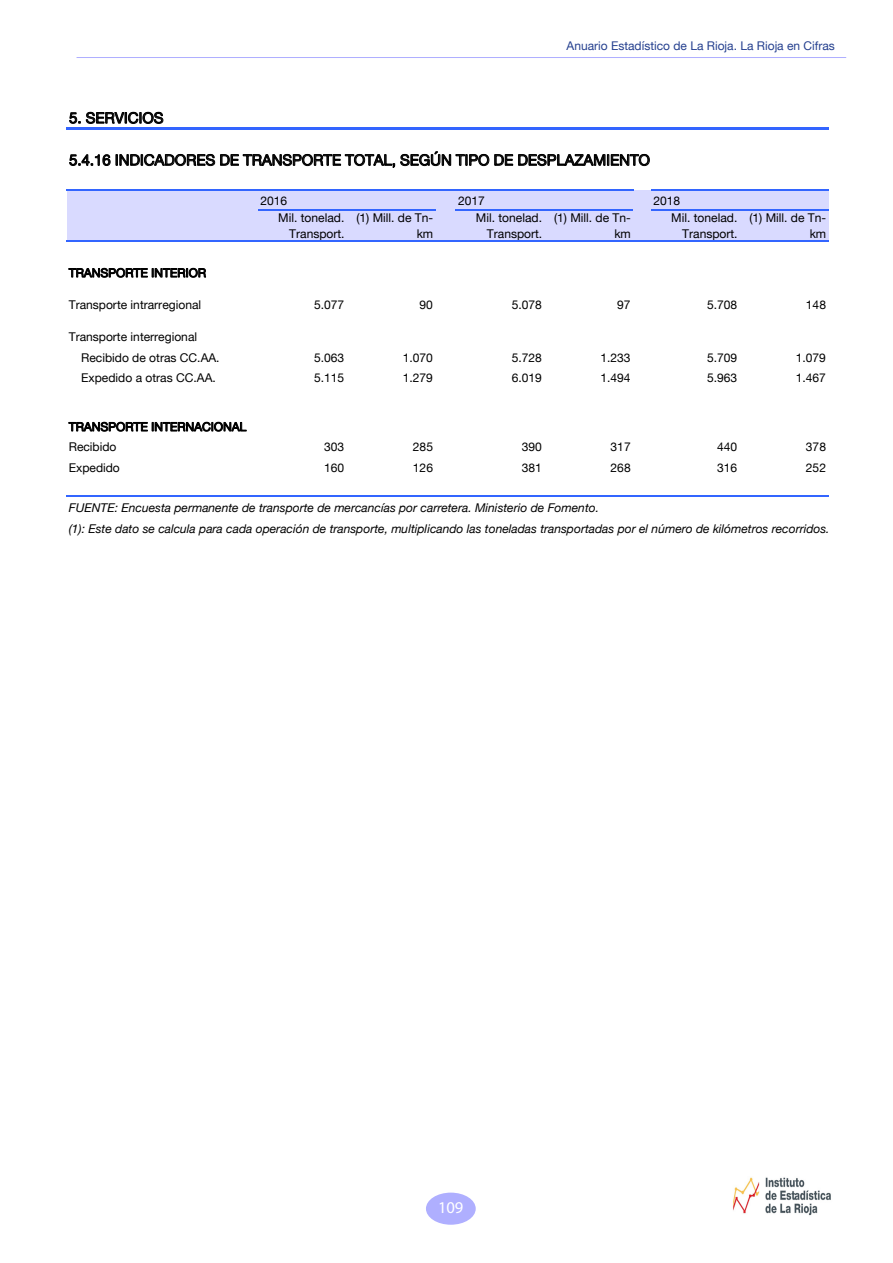
<style>
.page{position:relative;width:893px;height:1263px;background:#fff}
.page>*{position:absolute;margin:0;border:0;box-sizing:border-box;transform-origin:0 0}
.t1{font:16.5px "Myriad Pro";color:#fff}
.t2{font:15px "Helvetica Neue LT";color:#000}
.t3{font:12px/15.5px "Helvetica Neue LT";color:#000;text-align:right}
.t4{font:italic 12px/20.4px "Helvetica Neue LT";color:#000}
.t5{font:12px "Helvetica Neue LT";color:#25408f}
</style>
<div class="page">
<div style="left:426px;top:1192px;width:50px;height:33px;background:#afafff;border-radius:50%"></div>
<hr style="left:77px;top:57px;width:769px;height:1px;background:#afafff">
<img style="left:733px;top:1177px;width:98px;height:39px">
<div style="left:67px;top:190px;width:762px;height:51px;background:#d9daff"></div>
<svg style="left:70px;top:113px;width:10px;height:11px"></svg>
<svg style="left:86px;top:112px;width:77px;height:12px"></svg>
<svg style="left:70px;top:155px;width:40px;height:11px"></svg>
<svg style="left:116px;top:152px;width:373px;height:16px"></svg>
<svg style="left:495px;top:154px;width:154px;height:12px"></svg>
<svg style="left:69px;top:268px;width:137px;height:9px"></svg>
<svg style="left:69px;top:422px;width:177px;height:9px"></svg>
<hr style="left:66px;top:189px;width:567px;height:2px;background:#3365ff">
<hr style="left:258px;top:210px;width:178px;height:1px;background:#3365ff">
<hr style="left:456px;top:210px;width:177px;height:1px;background:#3365ff">
<hr style="left:66px;top:128px;width:763px;height:2px;background:#3365ff">
<hr style="left:651px;top:189px;width:178px;height:2px;background:#3365ff">
<hr style="left:651px;top:210px;width:178px;height:1px;background:#3365ff">
<hr style="left:66px;top:240px;width:763px;height:1px;background:#3365ff">
<hr style="left:66px;top:496px;width:763px;height:1px;background:#3365ff">
<p class="t5" style="left:567px;top:38px;width:270px">Anuario Estadístico de La Rioja. La Rioja en Cifras</p>
<p class="t2" style="left:69px;top:109px;width:96px">5. SERVICIOS</p>
<p class="t2" style="left:69px;top:151px;width:582px">5.4.16 INDICADORES DE TRANSPORTE TOTAL, SEGÚN TIPO DE DESPLAZAMIENTO</p>
<p class="t3" style="left:260px;top:192px;width:28px">2016</p>
<p class="t3" style="left:458px;top:192px;width:28px">2017</p>
<p class="t3" style="left:653px;top:192px;width:28px">2018</p>
<p class="t3" style="left:278px;top:210px;width:68px">Mil. tonelad.<br>Transport.</p>
<p class="t3" style="left:356px;top:210px;width:78px">(1) Mill. de Tn&shy;km</p>
<p class="t3" style="left:476px;top:210px;width:68px">Mil. tonelad.<br>Transport.</p>
<p class="t3" style="left:554px;top:210px;width:78px">(1) Mill. de Tn&shy;km</p>
<p class="t3" style="left:671px;top:210px;width:68px">Mil. tonelad.<br>Transport.</p>
<p class="t3" style="left:749px;top:210px;width:78px">(1) Mill. de Tn&shy;km</p>
<p class="t3" style="left:69px;top:265px;width:139px">TRANSPORTE INTERIOR</p>
<p class="t3" style="left:69px;top:297px;width:134px">Transporte intrarregional</p>
<p class="t3" style="left:314px;top:297px;width:32px">5.077</p>
<p class="t3" style="left:420px;top:297px;width:15px">90</p>
<p class="t3" style="left:512px;top:297px;width:32px">5.078</p>
<p class="t3" style="left:617px;top:297px;width:15px">97</p>
<p class="t3" style="left:707px;top:297px;width:32px">5.708</p>
<p class="t3" style="left:806px;top:297px;width:22px">148</p>
<p class="t3" style="left:81px;top:327px;width:140px;line-height:20.4px;text-align:left;text-indent:-12px">Transporte interregional<br>Recibido de otras CC.AA.</p>
<p class="t3" style="left:314px;top:349px;width:32px">5.063</p>
<p class="t3" style="left:403px;top:349px;width:32px">1.070</p>
<p class="t3" style="left:512px;top:349px;width:32px">5.728</p>
<p class="t3" style="left:600px;top:349px;width:32px">1.233</p>
<p class="t3" style="left:707px;top:349px;width:32px">5.709</p>
<p class="t3" style="left:796px;top:349px;width:32px">1.079</p>
<p class="t3" style="left:81px;top:370px;width:136px">Expedido a otras CC.AA.</p>
<p class="t3" style="left:314px;top:370px;width:32px">5.115</p>
<p class="t3" style="left:403px;top:370px;width:32px">1.279</p>
<p class="t3" style="left:512px;top:370px;width:32px">6.019</p>
<p class="t3" style="left:600px;top:370px;width:32px">1.494</p>
<p class="t3" style="left:707px;top:370px;width:32px">5.963</p>
<p class="t3" style="left:796px;top:370px;width:32px">1.467</p>
<p class="t3" style="left:69px;top:416px;width:179px;line-height:20.4px;text-align:left">TRANSPORTE INTERNACIONAL<br>Recibido</p>
<p class="t3" style="left:324px;top:439px;width:22px">303</p>
<p class="t3" style="left:413px;top:439px;width:22px">285</p>
<p class="t3" style="left:522px;top:439px;width:22px">390</p>
<p class="t3" style="left:611px;top:439px;width:22px">317</p>
<p class="t3" style="left:717px;top:439px;width:22px">440</p>
<p class="t3" style="left:806px;top:439px;width:22px">378</p>
<p class="t3" style="left:69px;top:460px;width:53px">Expedido</p>
<p class="t3" style="left:324px;top:460px;width:22px">160</p>
<p class="t3" style="left:413px;top:460px;width:22px">126</p>
<p class="t3" style="left:522px;top:460px;width:22px">381</p>
<p class="t3" style="left:611px;top:460px;width:22px">268</p>
<p class="t3" style="left:717px;top:460px;width:22px">316</p>
<p class="t3" style="left:806px;top:460px;width:22px">252</p>
<p class="t4" style="left:69px;top:498px;width:762px">FUENTE: Encuesta permanente de transporte de mercancías por carretera. Ministerio de Fomento.<br>(1): Este dato se calcula para cada operación de transporte, multiplicando las toneladas transportadas por el número de kilómetros recorridos.</p>
<h1 class="t1" style="left:438px;top:1197px;width:27px">109</h1>
</div>
